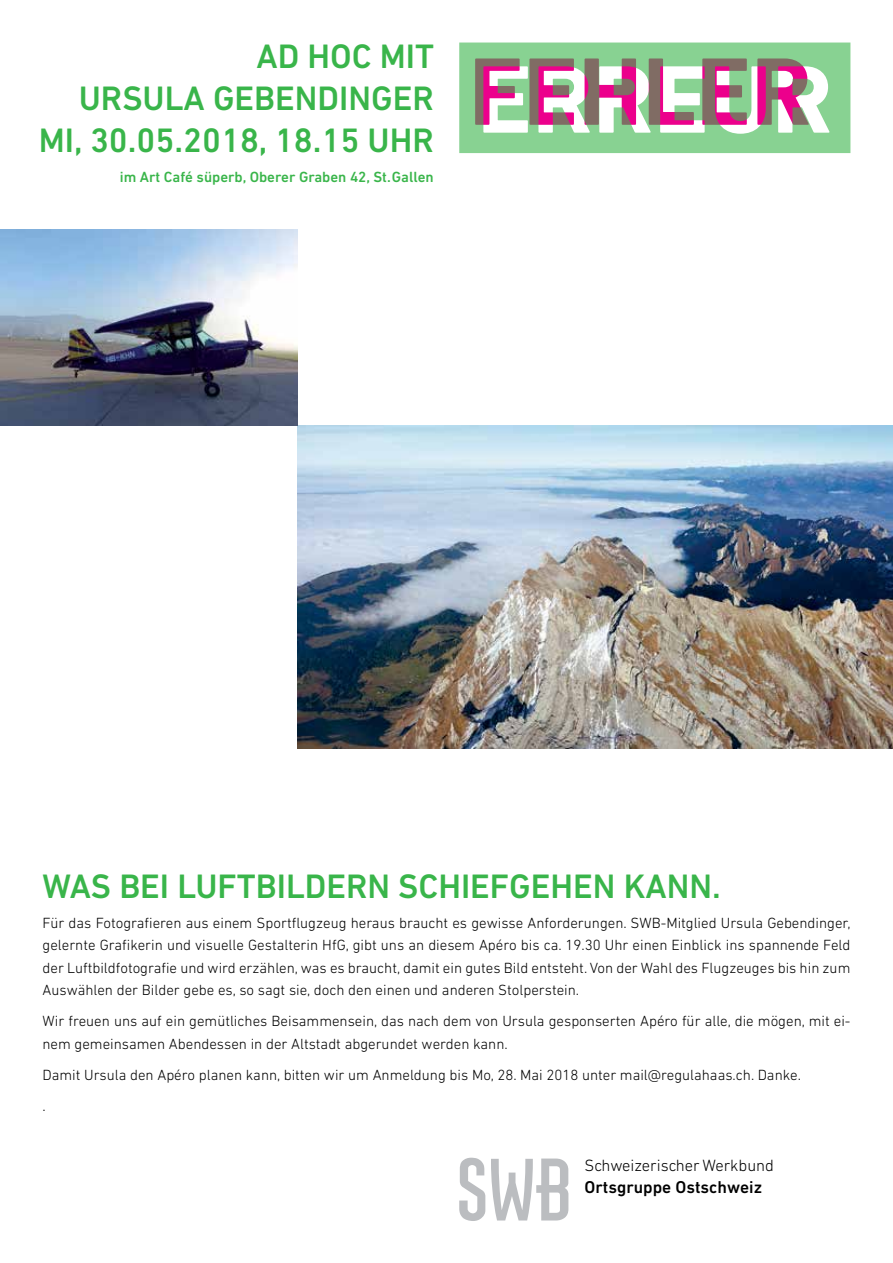
<style>
.page{position:relative;width:893px;height:1263px;background:#fff}
.page>*{position:absolute;margin:0;border:0;box-sizing:border-box;transform-origin:0 0}
.t1{font:700 97.5px "DIN Next LT Pro";color:#ec008c}
.t2{font:500 34.5px/42px "DIN Next LT Pro";color:#39b54a;text-align:right}
.t3{font:500 17.4px "DIN Next LT Pro";color:#000}
.t4{font:300 16.65px "DIN Next LT Pro";color:#000}
.t5{font:300 15px/22.5px "DIN Next LT Pro";color:#000}
.t6{font:500 15px "DIN Next LT Pro";color:#39b54a}
</style>
<div class="page">
<svg style="left:459px;top:43px;width:391px;height:110px"></svg>
<svg style="left:459px;top:1158px;width:26px;height:63px"></svg>
<svg style="left:491px;top:1158px;width:77px;height:62px"></svg>
<img style="left:298px;top:425px;width:595px;height:323px">
<img style="left:0;top:230px;width:298px;height:195px">
<h2 class="t2" style="left:39px;top:35px;width:397px">AD HOC MIT<br>URSULA GEBENDINGER<br>MI, 30.05.2018, 18.15 UHR</h2>
<p class="t6" style="left:120px;top:169px;width:315px">im Art Café süperb, Oberer Graben 42, St.Gallen</p>
<h1 class="t1" style="left:469px;top:35px;width:345px">FEHLER</h1>
<h2 class="t2" style="left:43px;top:865px;width:680px">WAS BEI LUFTBILDERN SCHIEFGEHEN KANN.</h2>
<p class="t5" style="left:43px;top:911px;width:810px;text-align:justify">Für das Fotografieren aus einem Sportflugzeug heraus braucht es gewisse Anforderungen. SWB-Mitglied Ursula Gebendinger, gelernte Grafikerin und visuelle Gestalterin HfG, gibt uns an diesem Apéro bis ca. 19.30 Uhr einen Einblick ins spannende Feld der Luftbildfotografie und wird erzählen, was es braucht, damit ein gutes Bild entsteht. Von der Wahl des Flugzeuges bis hin zum Auswählen der Bilder gebe es, so sagt sie, doch den einen und anderen Stolperstein.</p>
<p class="t5" style="left:43px;top:1010px;width:809px">Wir freuen uns auf ein gemütliches Beisammensein, das nach dem von Ursula gesponserten Apéro für alle, die mögen, mit ei&shy;nem gemeinsamen Abendessen in der Altstadt abgerundet werden kann.</p>
<p class="t5" style="left:43px;top:1059px;width:760px;line-height:31px">Damit Ursula den Apéro planen kann, bitten wir um Anmeldung bis Mo, 28. Mai 2018 unter mail@regulahaas.ch. Danke. .</p>
<p class="t4" style="left:584px;top:1155px;width:191px">Schweizerischer Werkbund</p>
<p class="t3" style="left:584px;top:1177px;width:179px">Ortsgruppe Ostschweiz</p>
</div>
